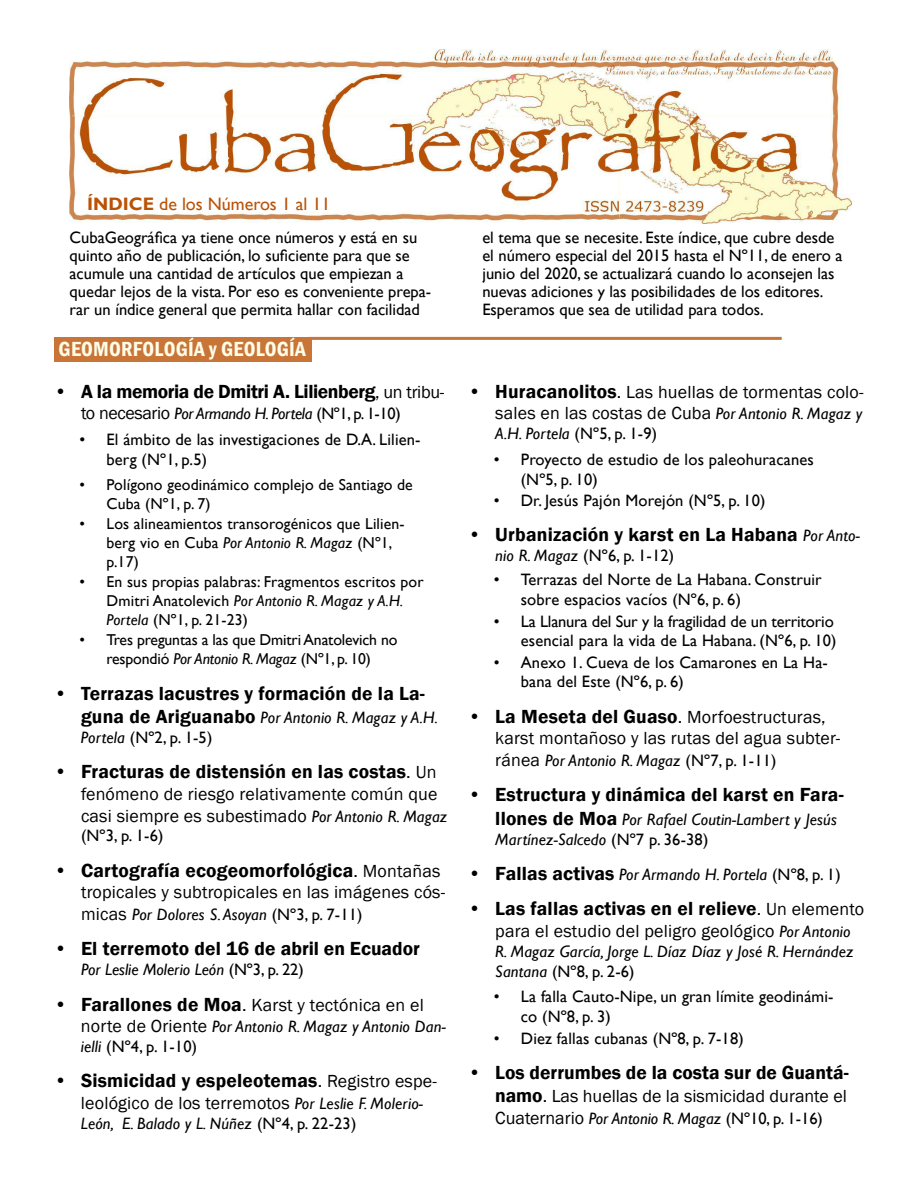
<style>
.page{position:relative;width:918px;height:1188px;background:#fff}
.page>*{position:absolute;margin:0;border:0;box-sizing:border-box;transform-origin:0 0}
.t1{font:600 condensed 21px "Franklin Gothic";letter-spacing:.01em;color:#fffde9}
.t2{font:600 19.5px "Franklin Gothic";letter-spacing:.01em;color:#000}
.t3{font:600 19.5px "Franklin Gothic";letter-spacing:-.02em;color:#000}
.t4{font:18px/21.6px "Franklin Gothic";letter-spacing:.01em;color:#000}
.t5{font:18px "Gill Sans";color:#ba5205}
.t6{font:16.5px/18px "Gill Sans";color:#000}
.t7{font:italic 16.5px/19.8px "Gill Sans";letter-spacing:.01em;color:#000}
.t8{font:italic 16.5px "Gill Sans";letter-spacing:-.02em;color:#000}
.t9{font:15.75px/18.9px "Gill Sans";letter-spacing:.01em;color:#000}
.t10{font:15.75px/18.9px "Gill Sans";letter-spacing:-.01em;color:#000;text-align:center}
.s1{font-weight:700}
.s2{font-weight:400;font-size:18px}
.s3{font-family:"Franklin Gothic";font-style:normal;font-size:18px}
.s4{font-style:normal}
.s5{font-style:italic}
.s6{font-family:"Franklin Gothic";font-weight:600;font-style:normal;font-size:19.5px}
.s7{font-family:"Gill Sans";font-style:italic;font-size:16.5px}
.s8{font-weight:600;font-size:19.5px}
.s9{font-family:"Gill Sans";font-weight:400;font-style:italic;font-size:16.5px}
</style>
<div class="page">
<img style="left:70px;top:50px;width:782px;height:173px">
<div style="left:54px;top:337px;width:258px;height:25px;background:#c87537"></div>
<hr style="left:308px;top:337px;width:474px;height:3px;background:#c87537">
<p class="t5" style="left:87px;top:193px;width:245px"><span class="s1">ÍNDICE</span> de los Números 1 al 11</p>
<p class="t6" style="left:70px;top:229px;width:363px">CubaGeográfica ya tiene once números y está en su quinto año de publicación, lo suficiente para que se acumule una cantidad de artículos que empiezan a quedar lejos de la vista. Por eso es conveniente prepa&shy;rar un índice general que permita hallar con facilidad</p>
<p class="t6" style="left:482px;top:229px;width:362px">el tema que se necesite. Este índice, que cubre desde el número especial del 2015 hasta el Nº11, de enero a junio del 2020, se actualizará cuando lo aconsejen las nuevas adiciones y las posibilidades de los editores.<br>Esperamos que sea de utilidad para todos.</p>
<p class="t1" style="left:59px;top:335px;width:249px">GEOMORFOLOGÍA y GEOLOGÍA</p>
<p class="t3" style="left:54px;top:379px;width:392px">• A la memoria de Dmitri A. Lilienberg<span class="s2">, un tribu-</span></p>
<p class="t8" style="left:81px;top:404px;width:321px"><span class="s3">to necesario</span> Por Armando H. Portela <span class="s4">(Nº1, p. 1-10)</span></p>
<p class="t6" style="left:106px;top:430px;width:316px;line-height:19.8px;text-indent:-27px">• El ámbito de las investigaciones de D.A. Lilien&shy;berg (Nº1, p.5)</p>
<p class="t9" style="left:106px;top:475px;width:308px;text-indent:-27px">• Polígono geodinámico complejo de Santiago de<br>Cuba (Nº1, p. 7)</p>
<p class="t9" style="left:106px;top:515px;width:300px;text-indent:-27px">• Los alineamientos transorogénicos que Lilien&shy;berg vio en Cuba <span class="s5">Por Antonio R. Magaz</span> (Nº1, p.17)</p>
<p class="t9" style="left:106px;top:573px;width:319px;text-indent:-27px">• En sus propias palabras: Fragmentos escritos por<br>Dmitri Anatolevich <span class="s5">Por Antonio R. Magaz y A.H.<br>Portela</span> (Nº1, p. 21-23)</p>
<p class="t10" style="left:79px;top:631px;width:319px">• Tres preguntas a las que Dmitri Anatolevich no respondió <span class="s5">Por Antonio R. Magaz</span> (Nº1, p. 10)</p>
<p class="t2" style="left:54px;top:681px;width:372px">• Terrazas lacustres y formación de la La-</p>
<p class="t7" style="left:81px;top:708px;width:359px"><span class="s6">guna de Ariguanabo</span> Por Antonio R. Magaz y A.H.<br>Portela <span class="s4">(Nº2, p. 1-5)</span></p>
<p class="t2" style="left:54px;top:760px;width:384px">• Fracturas de distensión en las costas<span class="s2">. Un</span></p>
<p class="t4" style="left:81px;top:784px;width:368px">fenómeno de riesgo relativamente común que casi siempre es subestimado <span class="s7">Por Antonio R. Magaz</span></p>
<p class="t6" style="left:81px;top:827px;width:84px">(Nº3, p. 1-6)</p>
<p class="t2" style="left:54px;top:858px;width:388px">• Cartografía ecogeomorfológica<span class="s2">. Montañas</span></p>
<p class="t4" style="left:81px;top:882px;width:366px">tropicales y subtropicales en las imágenes cós-</p>
<p class="t7" style="left:81px;top:905px;width:283px"><span class="s3">micas</span> Por Dolores S. Asoyan <span class="s4">(Nº3, p. 7-11)</span></p>
<p class="t2" style="left:54px;top:937px;width:367px">• El terremoto del 16 de abril en Ecuador</p>
<p class="t7" style="left:81px;top:960px;width:224px">Por Leslie Molerio León <span class="s4">(Nº3, p. 22)</span></p>
<p class="t4" style="left:54px;top:994px;width:371px"><span class="s8">• Farallones de Moa</span>. Karst y tectónica en el</p>
<p class="t7" style="left:81px;top:1017px;width:366px"><span class="s3">norte de Oriente</span> Por Antonio R. Magaz y Antonio Dan&shy;ielli <span class="s4">(Nº4, p. 1-10)</span></p>
<p class="t2" style="left:54px;top:1069px;width:385px">• Sismicidad y espeleotemas<span class="s2">. Registro espe-</span></p>
<p class="t4" style="left:81px;top:1093px;width:344px">leológico de los terremotos <span class="s7">Por Leslie F. Molerio-</span></p>
<p class="t7" style="left:81px;top:1114px;width:277px">León, E. Balado y L. Núñez <span class="s4">(Nº4, p. 22-23)</span></p>
<p class="t4" style="left:468px;top:381px;width:397px;text-align:right"><span class="s8">• Huracanolitos</span>. Las huellas de tormentas colo&shy;sales en las costas de Cuba <span class="s7">Por Antonio R. Magaz y</span></p>
<p class="t7" style="left:495px;top:424px;width:163px">A.H. Portela <span class="s4">(Nº5, p. 1-9)</span></p>
<p class="t6" style="left:521px;top:450px;width:295px;line-height:19.8px;text-indent:-27px">• Proyecto de estudio de los paleohuracanes (Nº5, p. 10)</p>
<p class="t6" style="left:494px;top:492px;width:273px">• Dr. Jesús Pajón Morejón (Nº5, p. 10)</p>
<p class="t2" style="left:468px;top:523px;width:393px">• Urbanización y karst en La Habana <span class="s9">Por Anto-</span></p>
<p class="t6" style="left:495px;top:547px;width:180px"><span class="s5">nio R. Magaz</span> (Nº6, p. 1-12)</p>
<p class="t6" style="left:521px;top:570px;width:303px;line-height:19.8px;text-indent:-27px">• Terrazas del Norte de La Habana. Construir sobre espacios vacíos (Nº6, p. 6)</p>
<p class="t6" style="left:494px;top:611px;width:344px;line-height:19.8px;text-align:right">• La Llanura del Sur y la fragilidad de un territorio esencial para la vida de La Habana. (Nº6, p. 10)</p>
<p class="t6" style="left:521px;top:653px;width:309px;line-height:19.8px;text-indent:-27px">• Anexo 1. Cueva de los Camarones en La Ha&shy;bana del Este (Nº6, p. 6)</p>
<p class="t4" style="left:495px;top:706px;width:346px;text-indent:-27px"><span class="s8">• La Meseta del Guaso</span>. Morfoestructuras, karst montañoso y las rutas del agua subter-</p>
<p class="t7" style="left:495px;top:751px;width:283px"><span class="s3">ránea</span> Por Antonio R. Magaz <span class="s4">(Nº7, p. 1-11)</span></p>
<p class="t2" style="left:468px;top:783px;width:377px">• Estructura y dinámica del karst en Fara-</p>
<p class="t7" style="left:495px;top:810px;width:343px"><span class="s6">llones de Moa</span> Por Rafael Coutin-Lambert y Jesús<br>Martínez-Salcedo <span class="s4">(Nº7 p. 36-38)</span></p>
<p class="t7" style="left:468px;top:865px;width:374px"><span class="s6">• Fallas activas</span> Por Armando H. Portela <span class="s4">(Nº8, p. 1)</span></p>
<p class="t2" style="left:468px;top:897px;width:397px">• Las fallas activas en el relieve<span class="s2">. Un elemento</span></p>
<p class="t4" style="left:495px;top:921px;width:357px">para el estudio del peligro geológico <span class="s7">Por Antonio</span></p>
<p class="t7" style="left:495px;top:942px;width:360px">R. Magaz García, Jorge L. Díaz Díaz y José R. Hernández<br>Santana <span class="s4">(Nº8, p. 2-6)</span></p>
<p class="t6" style="left:521px;top:987px;width:314px;line-height:19.8px;text-indent:-27px">• La falla Cauto-Nipe, un gran límite geodinámi&shy;co (Nº8, p. 3)</p>
<p class="t6" style="left:494px;top:1029px;width:251px">• Diez fallas cubanas (Nº8, p. 7-18)</p>
<p class="t2" style="left:468px;top:1060px;width:382px">• Los derrumbes de la costa sur de Guantá-</p>
<p class="t4" style="left:495px;top:1086px;width:353px"><span class="s8">namo</span>. Las huellas de la sismicidad durante el</p>
<p class="t7" style="left:495px;top:1109px;width:329px"><span class="s3">Cuaternario</span> Por Antonio R. Magaz <span class="s4">(Nº10, p. 1-16)</span></p>
</div>
